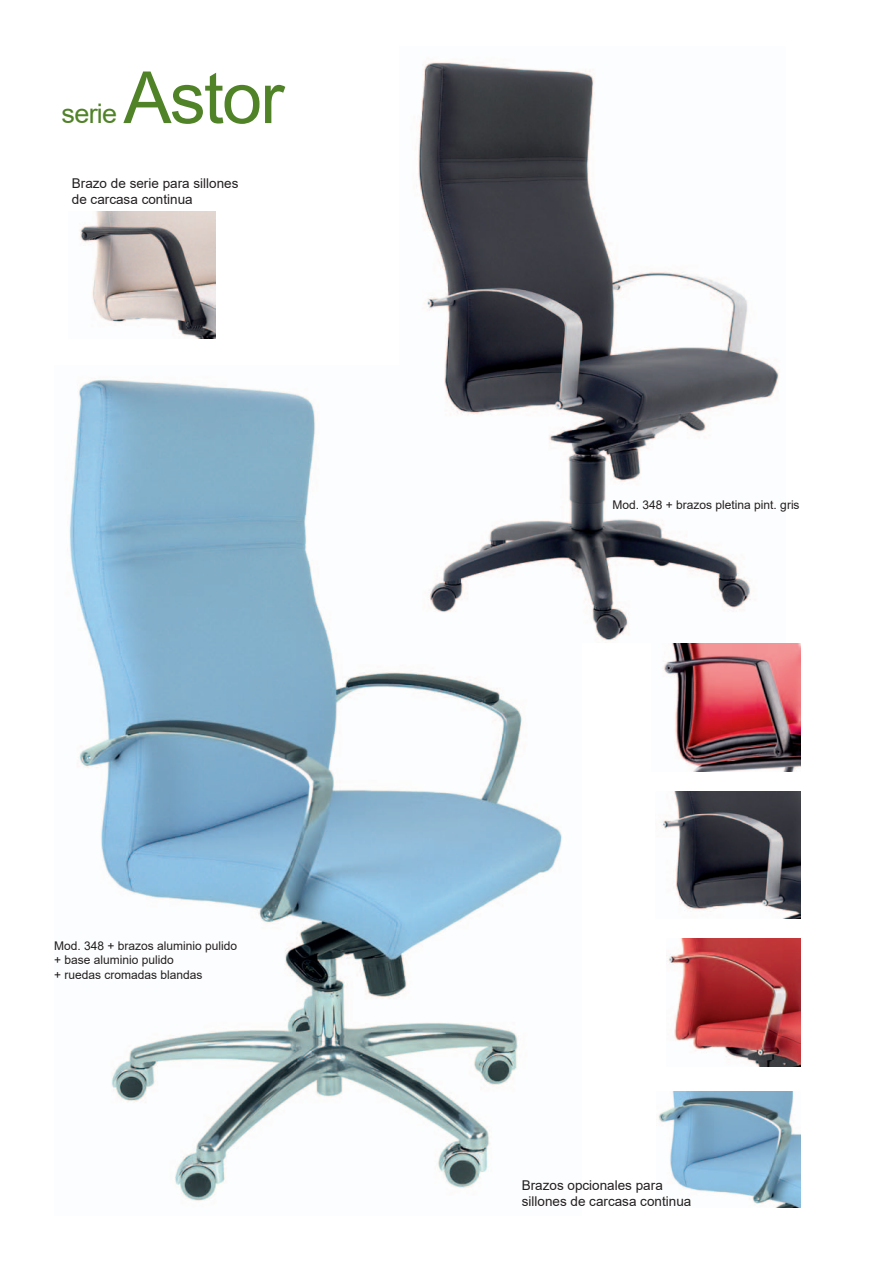
<style>
.page{position:relative;width:893px;height:1263px;background:#fff}
.page>*{position:absolute;margin:0;border:0;box-sizing:border-box;transform-origin:0 0}
.t1{font:72px "Arial";letter-spacing:-.025em;color:#508328}
.t2{font:27px "Arial";letter-spacing:-.025em;color:#508328}
.t3{font:13.5px/16.5px "Arial";color:#231f20}
.t4{font:12px/14.4px "Arial";color:#231f20}
</style>
<div class="page">
<img style="left:69px;top:379px;width:493px;height:822px">
<img style="left:668px;top:938px;width:132px;height:128px">
<img style="left:80px;top:211px;width:136px;height:127px">
<img style="left:663px;top:644px;width:137px;height:127px">
<img style="left:662px;top:791px;width:138px;height:127px">
<img style="left:399px;top:62px;width:380px;height:580px">
<img style="left:658px;top:1092px;width:142px;height:115px">
<p class="t1" style="left:123px;top:48px;width:162px">Astor</p>
<p class="t2" style="left:62px;top:95px;width:57px">serie</p>
<p class="t3" style="left:72px;top:174px;width:168px">Brazo de serie para sillones de carcasa continua</p>
<p class="t4" style="left:54px;top:938px;width:185px">Mod. 348 + brazos aluminio pulido + base aluminio pulido<br>+ ruedas cromadas blandas</p>
<p class="t4" style="left:612px;top:498px;width:189px">Mod. 348 + brazos pletina pint. gris</p>
<p class="t3" style="left:522px;top:1177px;width:171px">Brazos opcionales para sillones de carcasa continua</p>
</div>
